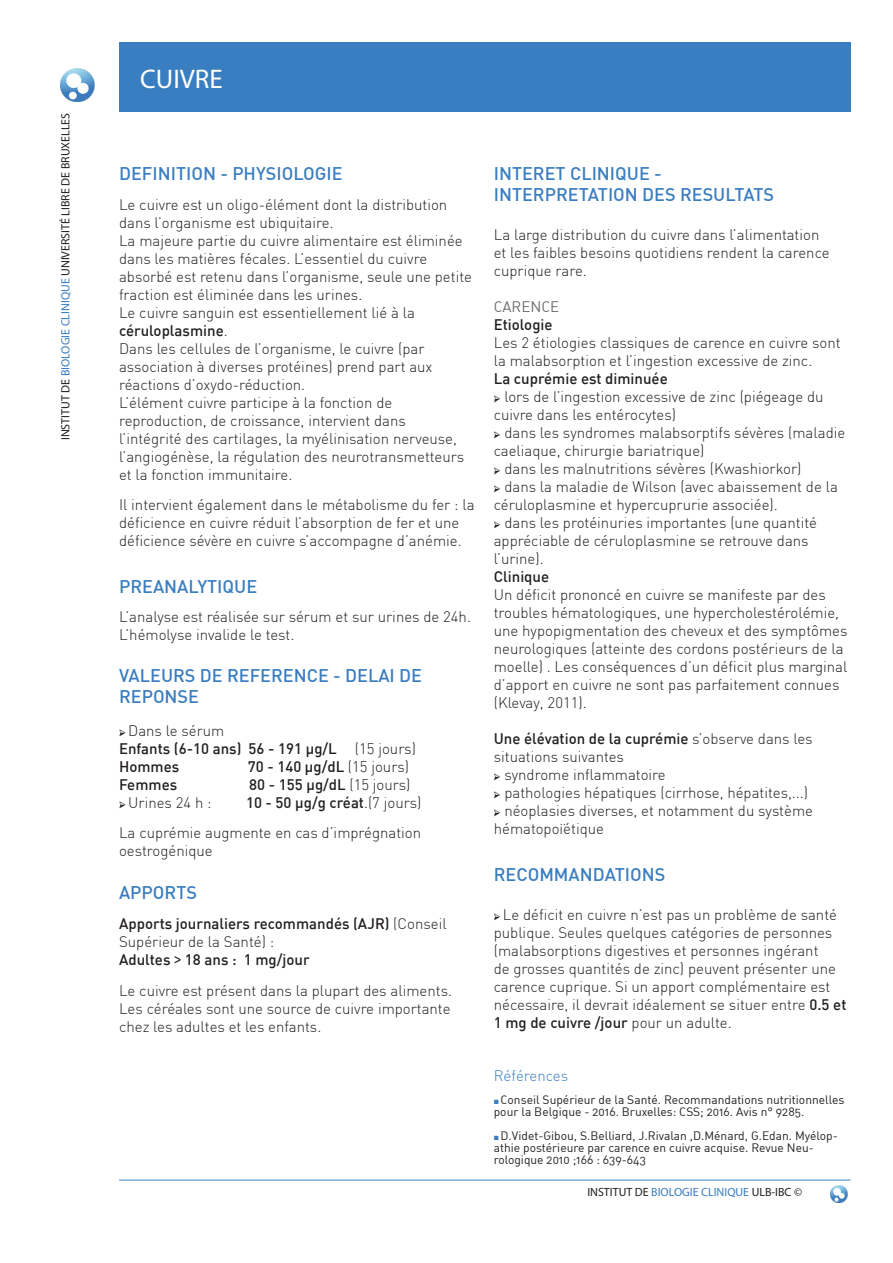
<style>
.page{position:relative;width:893px;height:1263px;background:#fff}
.page>*{position:absolute;margin:0;border:0;box-sizing:border-box;transform-origin:0 0}
.t1{font:27px "Myriad Pro";color:#fff}
.t2{font:500 18px/21.6px "DIN";color:#3a7dc0}
.t3{font:300 15px/18px "DIN";color:#231f20}
.t4{font:500 15px/18px "DIN";color:#231f20}
.t5{font:300 15px "DIN";color:#3a7dc0}
.Rubrique1{font:12px/12px "DIN Regular Alternate";color:#231f20}
.t6{font:12px "Myriad Pro";color:#231f20}
.s1{color:#3a7dc0}
.s2{font-weight:500}
.s3{font-family:"Minion Pro";font-weight:700;font-style:italic;font-stretch:condensed;font-size:12px}
.s4{font-weight:300}
.s5{font-family:"Arial Narrow";font-weight:400}
.s6{font-family:"DIN Regular Alternate";font-weight:400;color:#6c6d70}
</style>
<div class="page">
<div style="left:119px;top:43px;width:731px;height:69px;background:#397ec1"></div>
<img style="left:61px;top:68px;width:34px;height:34px">
<hr style="left:119px;top:1180px;width:731px;height:1px;background:#3a7dc0">
<img style="left:831px;top:1185px;width:17px;height:17px">
<p class="t6" style="left:58px;top:440px;width:329px;rotate:-90deg">INSTITUT DE <span class="s1">BIOLOGIE CLINIQUE</span> UNIVERSITÉ LIBRE DE BRUXELLES</p>
<p class="t1" style="left:140px;top:62px;width:84px">CUIVRE</p>
<p class="t2" style="left:119px;top:162px;width:225px">DEFINITION - PHYSIOLOGIE</p>
<p class="t3" style="left:119px;top:195px;width:354px">Le cuivre est un oligo-élément dont la distribution dans l’organisme est ubiquitaire.<br>La majeure partie du cuivre alimentaire est éliminée dans les matières fécales. L’essentiel du cuivre absorbé est retenu dans l’organisme, seule une petite fraction est éliminée dans les urines.<br>Le cuivre sanguin est essentiellement lié à la <span class="s2">céruloplasmine</span>.<br>Dans les cellules de l’organisme, le cuivre (par association à diverses protéines) prend part aux réactions d’oxydo-réduction.<br>L’élément cuivre participe à la fonction de reproduction, de croissance, intervient dans l’intégrité des cartilages, la myélinisation nerveuse, l’angiogénèse, la régulation des neurotransmetteurs et la fonction immunitaire.</p>
<p class="t3" style="left:119px;top:496px;width:357px">Il intervient également dans le métabolisme du fer : la déficience en cuivre réduit l’absorption de fer et une déficience sévère en cuivre s’accompagne d’anémie.</p>
<p class="t2" style="left:119px;top:575px;width:140px">PREANALYTIQUE</p>
<p class="t3" style="left:119px;top:607px;width:353px">L’analyse est réalisée sur sérum et sur urines de 24h.<br>L’hémolyse invalide le test.</p>
<p class="t2" style="left:119px;top:664px;width:305px">VALEURS DE REFERENCE - DELAI DE<br>REPONSE</p>
<p class="t4" style="left:119px;top:721px;width:298px"><span class="s3">➢</span> <span class="s4">Dans le sérum<br></span>Enfants (6-10 ans) 56 - 191 µg/L <span class="s4">(15 jours)<br></span>Hommes</p>
<p class="t4" style="left:248px;top:757px;width:163px">70 - 140 μg/dL <span class="s4">(15 jours)</span></p>
<p class="t4" style="left:119px;top:775px;width:60px">Femmes</p>
<p class="t4" style="left:249px;top:775px;width:163px">80 - 155 μg/dL <span class="s4">(15 jours)</span></p>
<p class="t3" style="left:119px;top:793px;width:94px"><span class="s3">➢</span> Urines 24 h :</p>
<p class="t4" style="left:246px;top:793px;width:177px">10 - 50 μg/g créat<span class="s4">.(7 jours)</span></p>
<p class="t3" style="left:119px;top:824px;width:304px">La cuprémie augmente en cas d’imprégnation oestrogénique</p>
<p class="t2" style="left:119px;top:881px;width:80px">APPORTS</p>
<p class="t4" style="left:119px;top:914px;width:329px">Apports journaliers recommandés (AJR) <span class="s4">(Conseil<br>Supérieur de la Santé) :<br></span>Adultes <span class="s5">&gt;</span> 18 ans : 1 mg/jour</p>
<p class="t3" style="left:119px;top:981px;width:334px;text-align:justify">Le cuivre est présent dans la plupart des aliments.<br>Les céréales sont une source de cuivre importante chez les adultes et les enfants.</p>
<p class="t2" style="left:494px;top:162px;width:170px">INTERET CLINIQUE -</p>
<p class="t2" style="left:494px;top:183px;width:282px">INTERPRETATION DES RESULTATS</p>
<p class="t3" style="left:494px;top:225px;width:337px">La large distribution du cuivre dans l’alimentation et les faibles besoins quotidiens rendent la carence cuprique rare.</p>
<p class="t3" style="left:494px;top:297px;width:348px"><span class="s6">CARENCE<br></span><span class="s2">Etiologie<br></span>Les 2 étiologies classiques de carence en cuivre sont la malabsorption et l’ingestion excessive de zinc.<br><span class="s2">La cuprémie est diminuée</span></p>
<p class="t3" style="left:494px;top:387px;width:331px"><span class="s3">➢</span> lors de l’ingestion excessive de zinc (piégeage du cuivre dans les entérocytes)</p>
<p class="t3" style="left:494px;top:423px;width:353px"><span class="s3">➢</span> dans les syndromes malabsorptifs sévères (maladie caeliaque, chirurgie bariatrique)</p>
<p class="t3" style="left:494px;top:459px;width:309px"><span class="s3">➢</span> dans les malnutritions sévères (Kwashiorkor)</p>
<p class="t3" style="left:494px;top:477px;width:346px"><span class="s3">➢</span> dans la maladie de Wilson (avec abaissement de la céruloplasmine et hypercuprurie associée).</p>
<p class="t3" style="left:494px;top:513px;width:355px"><span class="s3">➢</span> dans les protéinuries importantes (une quantité appréciable de céruloplasmine se retrouve dans l’urine).<br><span class="s2">Clinique<br></span>Un déficit prononcé en cuivre se manifeste par des troubles hématologiques, une hypercholestérolémie, une hypopigmentation des cheveux et des symptômes neurologiques (atteinte des cordons postérieurs de la moelle) . Les conséquences d’un déficit plus marginal d’apport en cuivre ne sont pas parfaitement connues (Klevay, 2011).</p>
<p class="t3" style="left:494px;top:729px;width:320px"><span class="s2">Une élévation de la cuprémie</span> s’observe dans les situations suivantes</p>
<p class="t3" style="left:494px;top:765px;width:173px"><span class="s3">➢</span> syndrome inflammatoire</p>
<p class="t3" style="left:494px;top:783px;width:316px"><span class="s3">➢</span> pathologies hépatiques (cirrhose, hépatites,...)</p>
<p class="t3" style="left:494px;top:801px;width:321px"><span class="s3">➢</span> néoplasies diverses, et notamment du système hématopoïétique</p>
<p class="t2" style="left:494px;top:863px;width:173px">RECOMMANDATIONS</p>
<p class="t3" style="left:494px;top:906px;width:354px"><span class="s3">➢</span> Le déficit en cuivre n’est pas un problème de santé publique. Seules quelques catégories de personnes (malabsorptions digestives et personnes ingérant<br>de grosses quantités de zinc) peuvent présenter une carence cuprique. Si un apport complémentaire est nécessaire, il devrait idéalement se situer entre <span class="s2">0.5 et 1 mg de cuivre /jour</span> pour un adulte.</p>
<p class="t5" style="left:494px;top:1067px;width:76px">Références</p>
<p class="Rubrique1" style="left:494px;top:1094px;width:352px"><span class="s1">■</span> Conseil Supérieur de la Santé. Recommandations nutritionnelles pour la Belgique - 2016. Bruxelles: CSS; 2016. Avis n° 9285.</p>
<p class="Rubrique1" style="left:494px;top:1130px;width:346px"><span class="s1">■</span> D.Videt-Gibou, S.Belliard, J.Rivalan ,D.Ménard, G.Edan. Myélop&shy;athie postérieure par carence en cuivre acquise. Revue Neu&shy;rologique 2010 ;166 : 639-643</p>
<p class="t6" style="left:587px;top:1184px;width:216px">INSTITUT DE <span class="s1">BIOLOGIE CLINIQUE</span> ULB-IBC ©</p>
</div>
